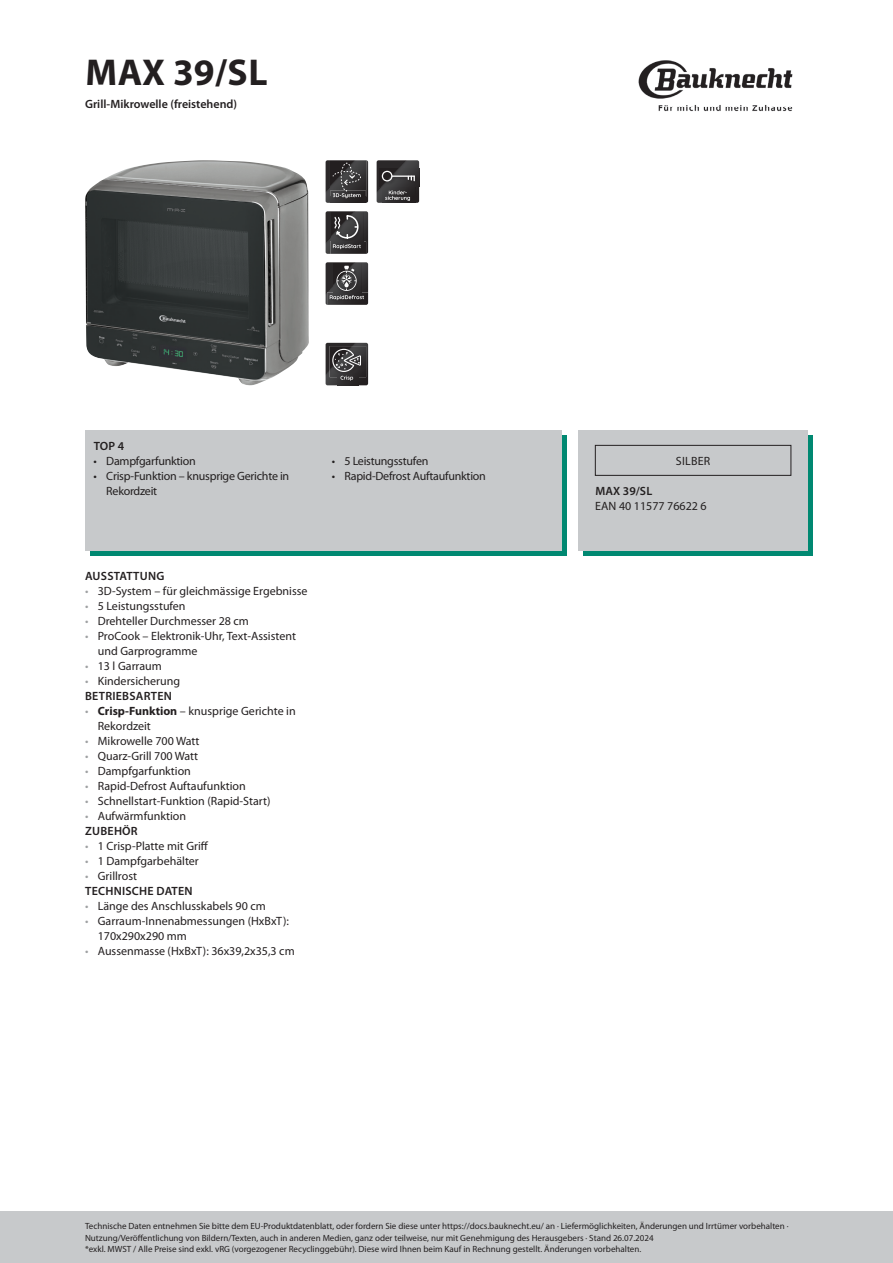
<style>
.page{position:relative;width:893px;height:1263px;background:#fff}
.page>*{position:absolute;margin:0;border:0;box-sizing:border-box;transform-origin:0 0}
.t1{font:700 37.5px "Myriad Pro";letter-spacing:.01em;color:#231f20}
.t2{font:12px/15px "Myriad Pro";color:#231f20}
.t3{font:12px/15px "Myriad Pro";letter-spacing:-.02em;color:#231f20}
.t4{font:600 12px "Myriad Pro";color:#231f20}
.t5{font:600 12px/15px "Myriad Pro";letter-spacing:.02em;color:#231f20}
.t6{font:9px/11.2px "Myriad Pro";color:#231f20}
.s1{color:#9ea0a2}
.s2{font-weight:600}
.s3{font-weight:700}
.s4{font-weight:400;color:#9ea0a2}
.s5{font-weight:400}
</style>
<div class="page">
<img style="left:638px;top:60px;width:155px;height:52px">
<div style="left:0;top:1212px;width:893px;height:51px;background:#c7c9cb"></div>
<img style="left:85px;top:160px;width:224px;height:226px">
<svg style="left:326px;top:160px;width:42px;height:43px;background:#413f40"></svg>
<svg style="left:326px;top:211px;width:42px;height:43px;background:#484647"></svg>
<svg style="left:326px;top:262px;width:42px;height:43px;background:#494748"></svg>
<svg style="left:377px;top:160px;width:42px;height:43px;background:#444344"></svg>
<svg style="left:326px;top:343px;width:42px;height:42px;background:#484647"></svg>
<svg style="left:90px;top:436px;width:477px;height:120px;background:#20927f"></svg>
<div style="left:85px;top:430px;width:476px;height:120px;background:#c7c9cb"></div>
<div style="left:584px;top:436px;width:229px;height:120px;background:#008871"></div>
<div style="left:578px;top:430px;width:230px;height:120px;background:#c7c9cb"></div>
<div style="left:595px;top:445px;width:196px;height:30px;border:1px solid #231f20"></div>
<h1 class="t1" style="left:85px;top:48px;width:184px">MAX 39/SL</h1>
<p class="t4" style="left:85px;top:97px;width:154px">Grill-Mikrowelle (freistehend)</p>
<p class="t4" style="left:94px;top:439px;width:32px">TOP 4</p>
<p class="t3" style="left:94px;top:454px;width:104px">• Dampfgarfunktion</p>
<p class="t3" style="left:106px;top:469px;width:184px;text-indent:-13px">• Crisp-Funktion – knusprige Gerichte in<br>Rekordzeit</p>
<p class="t3" style="left:332px;top:454px;width:98px">• 5 Leistungsstufen</p>
<p class="t3" style="left:332px;top:469px;width:156px">• Rapid-Defrost Auftaufunktion</p>
<p class="t5" style="left:85px;top:569px;width:81px">AUSSTATTUNG</p>
<p class="t2" style="left:85px;top:584px;width:224px"><span class="s1">•</span> 3D-System – für gleichmässige Ergebnisse</p>
<p class="t2" style="left:85px;top:599px;width:102px"><span class="s1">•</span> 5 Leistungsstufen</p>
<p class="t2" style="left:85px;top:614px;width:165px"><span class="s1">•</span> Drehteller Durchmesser 28 cm</p>
<p class="t2" style="left:98px;top:629px;width:200px;text-indent:-13px"><span class="s1">•</span> ProCook – Elektronik-Uhr, Text-Assistent und Garprogramme</p>
<p class="t2" style="left:85px;top:659px;width:78px"><span class="s1">•</span> 13 l Garraum</p>
<p class="t2" style="left:85px;top:674px;width:97px"><span class="s1">•</span> Kindersicherung<br><span class="s2">BETRIEBSARTEN</span></p>
<p class="t2" style="left:98px;top:704px;width:199px;text-indent:-13px"><span class="s1">•</span> <span class="s3">Crisp-Funktion</span> – knusprige Gerichte in<br>Rekordzeit</p>
<p class="t2" style="left:85px;top:734px;width:116px"><span class="s1">•</span> Mikrowelle 700 Watt</p>
<p class="t2" style="left:85px;top:749px;width:115px"><span class="s1">•</span> Quarz-Grill 700 Watt</p>
<p class="t2" style="left:85px;top:764px;width:107px"><span class="s1">•</span> Dampfgarfunktion</p>
<p class="t2" style="left:85px;top:779px;width:162px"><span class="s1">•</span> Rapid-Defrost Auftaufunktion</p>
<p class="t2" style="left:85px;top:794px;width:187px"><span class="s1">•</span> Schnellstart-Funktion (Rapid-Start)</p>
<p class="t2" style="left:85px;top:809px;width:103px"><span class="s1">•</span> Aufwärmfunktion<br><span class="s2">ZUBEHÖR</span></p>
<p class="t2" style="left:85px;top:839px;width:125px"><span class="s1">•</span> 1 Crisp-Platte mit Griff</p>
<p class="t2" style="left:85px;top:854px;width:115px"><span class="s1">•</span> 1 Dampfgarbehälter</p>
<p class="t5" style="left:85px;top:869px;width:109px"><span class="s4">•</span> <span class="s5">Grillrost<br></span>TECHNISCHE DATEN</p>
<p class="t2" style="left:85px;top:899px;width:182px"><span class="s1">•</span> Länge des Anschlusskabels 90 cm</p>
<p class="t2" style="left:98px;top:914px;width:193px;text-indent:-13px"><span class="s1">•</span> Garraum-Innenabmessungen (HxBxT):<br>170x290x290 mm</p>
<p class="t2" style="left:85px;top:944px;width:211px"><span class="s1">•</span> Aussenmasse (HxBxT): 36x39,2x35,3 cm</p>
<p class="t2" style="left:676px;top:454px;width:36px">SILBER</p>
<p class="t4" style="left:595px;top:484px;width:58px">MAX 39/SL</p>
<p class="t2" style="left:595px;top:499px;width:113px">EAN 40 11577 76622 6</p>
<p class="t6" style="left:85px;top:1221px;width:705px">Technische Daten entnehmen Sie bitte dem EU-Produktdatenblatt, oder fordern Sie diese unter https://docs.bauknecht.eu/ an · Liefermöglichkeiten, Änderungen und Irrtümer vorbehalten ·<br>Nutzung/Veröffentlichung von Bildern/Texten, auch in anderen Medien, ganz oder teilweise, nur mit Genehmigung des Herausgebers · Stand 26.07.2024<br>*exkl. MWST / Alle Preise sind exkl. vRG (vorgezogener Recyclinggebühr). Diese wird Ihnen beim Kauf in Rechnung gestellt. Änderungen vorbehalten.</p>
</div>
